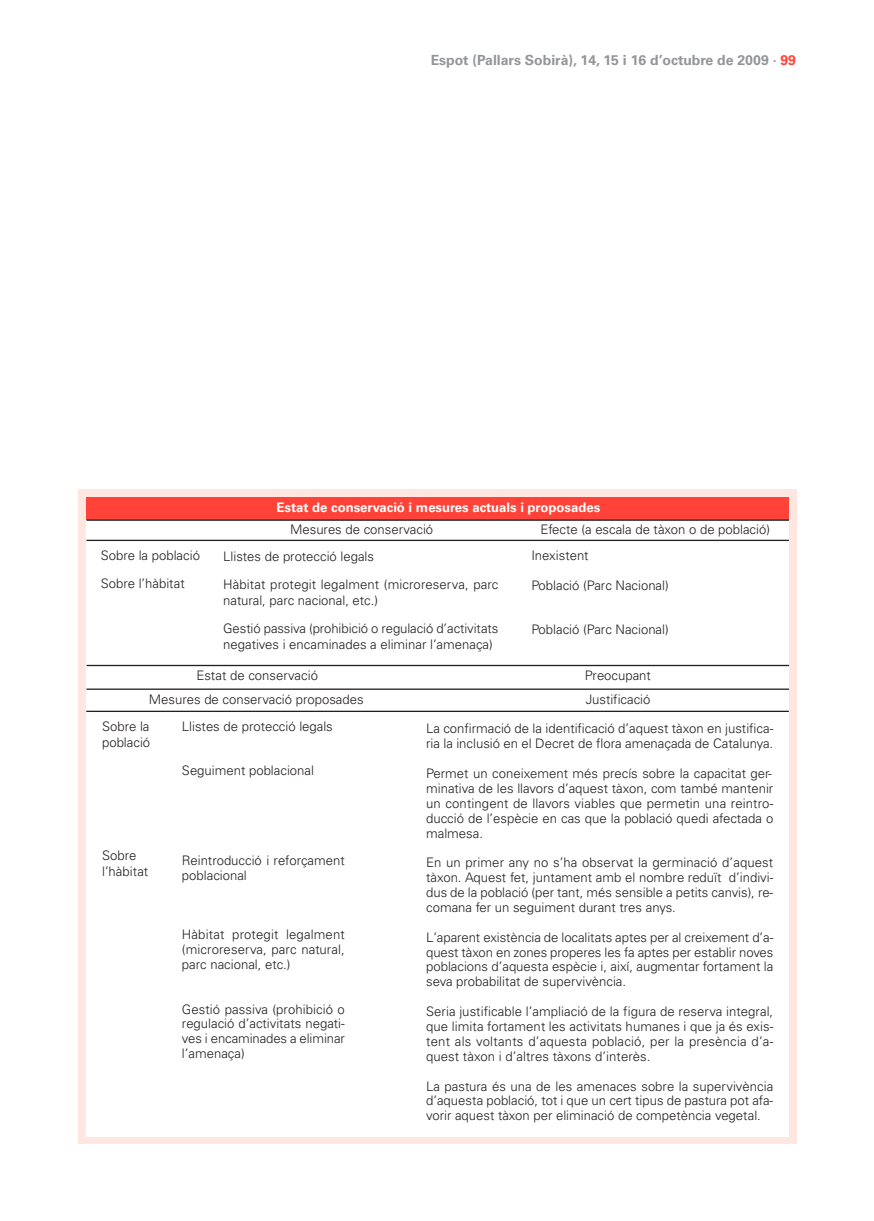
<style>
.page{position:relative;width:874px;height:1221px;background:#fff}
.page>*{position:absolute;margin:0;border:0;box-sizing:border-box;transform-origin:0 0}
.t1{font:700 14px "Univers";color:#939598}
.t2{font:300 13.12px/14.9px "Univers";color:#231f20}
.t3{font:700 13.12px "Univers";color:#fff}
.s1{color:#ff4338}
</style>
<div class="page">
<div style="left:78px;top:489px;width:717px;height:653px;background:#ffe6e0"></div>
<div style="left:86px;top:518px;width:702px;height:618px;background:#fff"></div>
<div style="left:87px;top:497px;width:701px;height:23px;background:#ff4338"></div>
<hr style="left:86px;top:519px;width:702px;height:2px;background:#231f20">
<hr style="left:86px;top:539px;width:702px;height:2px;background:#231f20">
<hr style="left:86px;top:664px;width:702px;height:2px;background:#231f20">
<hr style="left:86px;top:688px;width:702px;height:1px;background:#231f20">
<hr style="left:86px;top:710px;width:702px;height:2px;background:#231f20">
<p class="t1" style="left:430px;top:55px;width:366px">Espot (Pallars Sobirà), 14, 15 i 16 d’octubre de 2009 · <span class="s1">99</span></p>
<p class="t3" style="left:276px;top:502px;width:325px">Estat de conservació i mesures actuals i proposades</p>
<p class="t2" style="left:290px;top:523px;width:145px">Mesures de conservació</p>
<p class="t2" style="left:101px;top:543px;width:101px;line-height:28px">Sobre la població<br>Sobre l’hàbitat</p>
<p class="t2" style="left:223px;top:543px;width:276px;line-height:28px">Llistes de protecció legals<br>Hàbitat protegit legalment (microreserva, parc</p>
<p class="t2" style="left:223px;top:587px;width:276px;line-height:28px">natural, parc nacional, etc.)<br>Gestió passiva (prohibició o regulació d’activitats</p>
<p class="t2" style="left:223px;top:637px;width:271px">negatives i encaminades a eliminar l’amenaça)</p>
<p class="t2" style="left:540px;top:523px;width:231px">Efecte (a escala de tàxon o de població)</p>
<p class="t2" style="left:531px;top:549px;width:59px">Inexistent</p>
<p class="t2" style="left:531px;top:579px;width:139px">Població (Parc Nacional)</p>
<p class="t2" style="left:531px;top:622px;width:139px">Població (Parc Nacional)</p>
<p class="t2" style="left:196px;top:668px;width:123px">Estat de conservació</p>
<p class="t2" style="left:584px;top:668px;width:68px">Preocupant</p>
<p class="t2" style="left:149px;top:693px;width:216px">Mesures de conservació proposades</p>
<p class="t2" style="left:585px;top:693px;width:66px">Justificació</p>
<p class="t2" style="left:102px;top:719px;width:50px;line-height:15.8px">Sobre la població</p>
<p class="t2" style="left:102px;top:849px;width:48px;line-height:15.8px">Sobre l’hàbitat</p>
<p class="t2" style="left:182px;top:720px;width:152px">Llistes de protecció legals</p>
<p class="t2" style="left:182px;top:764px;width:133px">Seguiment poblacional</p>
<p class="t2" style="left:182px;top:853px;width:164px">Reintroducció i reforçament poblacional</p>
<p class="t2" style="left:182px;top:928px;width:164px;text-align:justify">Hàbitat protegit legalment (microreserva, parc natural, parc nacional, etc.)</p>
<p class="t2" style="left:182px;top:1002px;width:164px;text-align:justify">Gestió passiva (prohibició o regulació d’activitats negati&shy;ves i encaminades a eliminar l’amenaça)</p>
<p class="t2" style="left:426px;top:722px;width:348px">La confirmació de la identificació d’aquest tàxon en justifica&shy;ria la inclusió en el Decret de flora amenaçada de Catalunya.</p>
<p class="t2" style="left:426px;top:767px;width:348px;text-align:justify">Permet un coneixement més precís sobre la capacitat ger&shy;minativa de les llavors d’aquest tàxon, com també mantenir un contingent de llavors viables que permetin una reintro&shy;ducció de l’espècie en cas que la població quedi afectada o malmesa.</p>
<p class="t2" style="left:426px;top:856px;width:348px;text-align:justify">En un primer any no s’ha observat la germinació d’aquest tàxon. Aquest fet, juntament amb el nombre reduït d’indivi&shy;dus de la població (per tant, més sensible a petits canvis), re&shy;comana fer un seguiment durant tres anys.</p>
<p class="t2" style="left:426px;top:930px;width:348px;text-align:justify">L’aparent existència de localitats aptes per al creixement d’a&shy;quest tàxon en zones properes les fa aptes per establir noves poblacions d’aquesta espècie i, així, augmentar fortament la seva probabilitat de supervivència.</p>
<p class="t2" style="left:426px;top:1005px;width:348px;text-align:justify">Seria justificable l’ampliació de la figura de reserva integral, que limita fortament les activitats humanes i que ja és exis&shy;tent als voltants d’aquesta població, per la presència d’a&shy;quest tàxon i d’altres tàxons d’interès.</p>
<p class="t2" style="left:426px;top:1079px;width:348px;text-align:justify">La pastura és una de les amenaces sobre la supervivència d’aquesta població, tot i que un cert tipus de pastura pot afa&shy;vorir aquest tàxon per eliminació de competència vegetal.</p>
</div>
